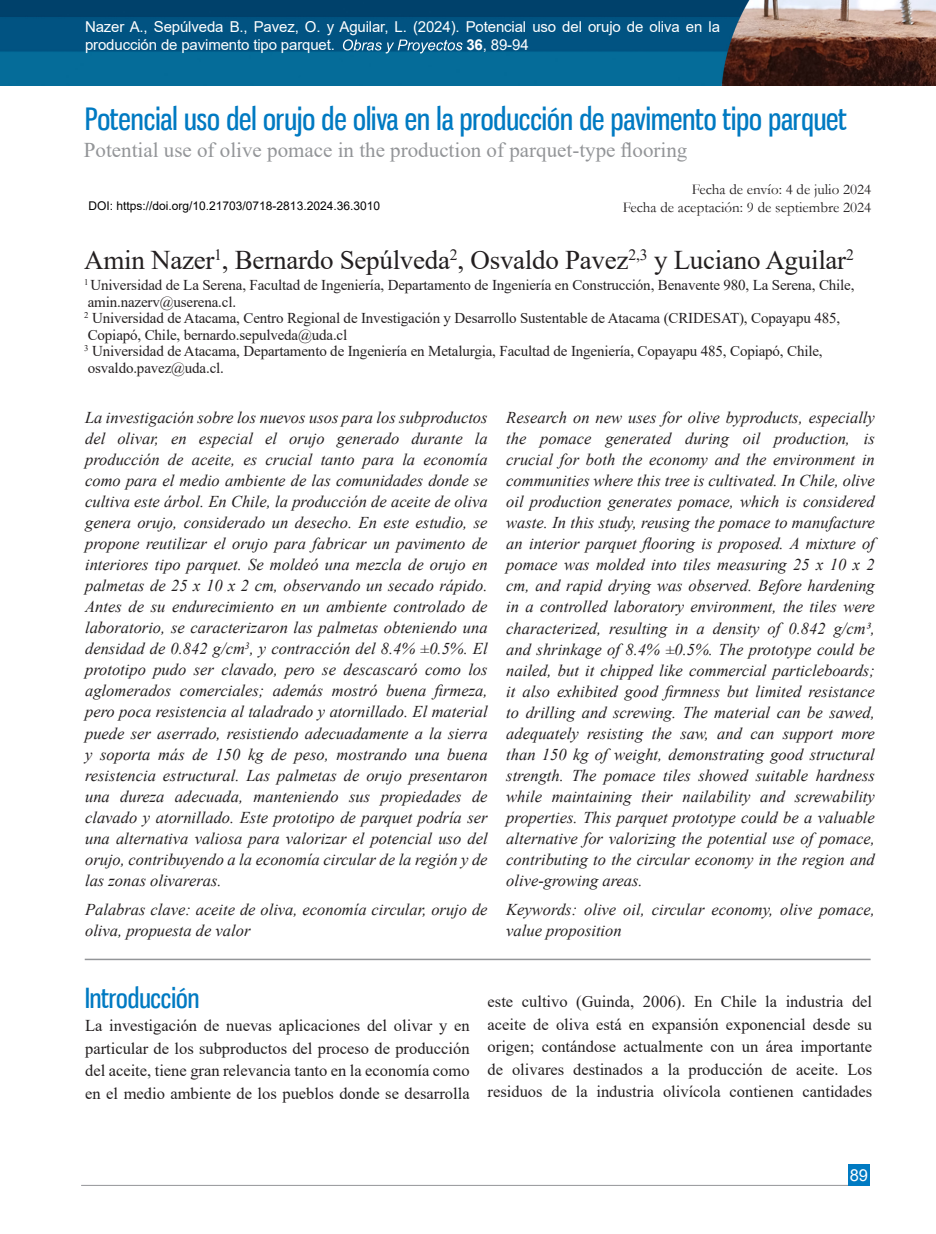
<style>
.page{position:relative;width:936px;height:1234px;background:#fff}
.page>*{position:absolute;margin:0;border:0;box-sizing:border-box;transform-origin:0 0}
.Título{font:30px "Gnuolane Free";color:#007ac2}
.Affiliation{font:27px "Times New Roman";letter-spacing:-.01em;color:#231f20}
.t1{font:27px "Gnuolane Free";color:#007ac2}
.Título-2{font:21px "Times New Roman";color:#939598}
.t2{font:italic 16.5px/21px "Times New Roman";color:#231f20;text-align:justify}
.t3{font:16.5px/22.5px "Times New Roman";color:#231f20;text-align:justify}
.t4{font:16.5px "Arial";color:#fff}
.Affiliation-2{font:15px "Times New Roman";letter-spacing:-.01em;color:#231f20}
.t5{font:15px/18px "Arial";letter-spacing:-.01em;color:#fff}
.t6{font:15px "Garamond";color:#231f20}
.t7{font:12px "Arial";color:#000}
.s1{font-weight:700}
</style>
<div class="page">
<img style="left:0;top:0;width:935px;height:85px">
<hr style="left:81px;top:1184px;width:788px;height:1px;background:#939598">
<div style="left:848px;top:1164px;width:21px;height:21px;background:#007ac2"></div>
<svg style="left:343px;top:39px;width:119px;height:14px"></svg>
<hr style="left:85px;top:958px;width:785px;height:1px;background:#939598">
<p class="t5" style="left:85px;top:18px;width:636px">Nazer A., Sepúlveda B., Pavez, O. y Aguilar, L. (2024). Potencial uso del orujo de oliva en la producción de pavimento tipo parquet.</p>
<p class="t5" style="left:466px;top:36px;width:64px"><span class="s1">36</span>, 89-94</p>
<p class="Título" style="left:85px;top:101px;width:763px">Potencial uso del orujo de oliva en la producción de pavimento tipo parquet</p>
<p class="Título-2" style="left:84px;top:135px;width:605px">Potential use of olive pomace in the production of parquet-type flooring</p>
<p class="t7" style="left:88px;top:197px;width:293px">DOI: https://doi.org/10.21703/0718-2813.2024.36.3010</p>
<p class="t6" style="left:691px;top:179px;width:181px">Fecha de envío: 4 de julio 2024</p>
<p class="t6" style="left:622px;top:197px;width:250px">Fecha de aceptación: 9 de septiembre 2024</p>
<p class="Affiliation" style="left:84px;top:241px;width:771px">Amin Nazer<sup>1</sup>, Bernardo Sepúlveda<sup>2</sup>, Osvaldo Pavez<sup>2,3</sup> y Luciano Aguilar<sup>2</sup></p>
<p class="Affiliation-2" style="left:84px;top:274px;width:771px"><sup>1</sup> Universidad de La Serena, Facultad de Ingeniería, Departamento de Ingeniería en Construcción, Benavente 980, La Serena, Chile,</p>
<p class="Affiliation-2" style="left:88px;top:291px;width:150px">amin.nazerv@userena.cl.</p>
<p class="Affiliation-2" style="left:84px;top:307px;width:757px"><sup>2</sup> Universidad de Atacama, Centro Regional de Investigación y Desarrollo Sustentable de Atacama (CRIDESAT), Copayapu 485,</p>
<p class="Affiliation-2" style="left:88px;top:324px;width:261px">Copiapó, Chile, bernardo.sepulveda@uda.cl</p>
<p class="Affiliation-2" style="left:84px;top:340px;width:740px"><sup>3</sup> Universidad de Atacama, Departamento de Ingeniería en Metalurgia, Facultad de Ingeniería, Copayapu 485, Copiapó, Chile,</p>
<p class="Affiliation-2" style="left:88px;top:357px;width:138px">osvaldo.pavez@uda.cl.</p>
<p class="t2" style="left:85px;top:407px;width:404px">La investigación sobre los nuevos usos para los subproductos del olivar, en especial el orujo generado durante la producción de aceite, es crucial tanto para la economía como para el medio ambiente de las comunidades donde se cultiva este árbol. En Chile, la producción de aceite de oliva genera orujo, considerado un desecho. En este estudio, se propone reutilizar el orujo para fabricar un pavimento de interiores tipo parquet. Se moldeó una mezcla de orujo en palmetas de 25 x 10 x 2 cm, observando un secado rápido.<br>Antes de su endurecimiento en un ambiente controlado de laboratorio, se caracterizaron las palmetas obteniendo una densidad de 0.842 g/cm<sup>3</sup>, y contracción del 8.4% ±0.5%. El prototipo pudo ser clavado, pero se descascaró como los aglomerados comerciales; además mostró buena firmeza, pero poca resistencia al taladrado y atornillado. El material puede ser aserrado, resistiendo adecuadamente a la sierra y soporta más de 150 kg de peso, mostrando una buena resistencia estructural. Las palmetas de orujo presentaron una dureza adecuada, manteniendo sus propiedades de clavado y atornillado. Este prototipo de parquet podría ser una alternativa valiosa para valorizar el potencial uso del orujo, contribuyendo a la economía circular de la región y de las zonas olivareras.</p>
<p class="t2" style="left:85px;top:898px;width:404px">Palabras clave: aceite de oliva, economía circular, orujo de oliva, propuesta de valor</p>
<p class="t2" style="left:506px;top:407px;width:370px">Research on new uses for olive byproducts, especially the pomace generated during oil production, is crucial for both the economy and the environment in communities where this tree is cultivated. In Chile, olive oil production generates pomace, which is considered waste. In this study, reusing the pomace to manufacture an interior parquet flooring is proposed. A mixture of pomace was molded into tiles measuring 25 x 10 x 2 cm, and rapid drying was observed. Before hardening in a controlled laboratory environment, the tiles were characterized, resulting in a density of 0.842 g/cm³, and shrinkage of 8.4% ±0.5%. The prototype could be nailed, but it chipped like commercial particleboards; it also exhibited good firmness but limited resistance to drilling and screwing. The material can be sawed, adequately resisting the saw, and can support more than 150 kg of weight, demonstrating good structural strength. The pomace tiles showed suitable hardness while maintaining their nailability and screwability properties. This parquet prototype could be a valuable alternative for valorizing the potential use of pomace, contributing to the circular economy in the region and olive-growing areas.</p>
<p class="t2" style="left:506px;top:898px;width:370px">Keywords: olive oil, circular economy, olive pomace, value proposition</p>
<p class="t1" style="left:85px;top:981px;width:116px">Introducción</p>
<p class="t3" style="left:85px;top:1013px;width:386px">La investigación de nuevas aplicaciones del olivar y en particular de los subproductos del proceso de producción del aceite, tiene gran relevancia tanto en la economía como en el medio ambiente de los pueblos donde se desarrolla</p>
<p class="t3" style="left:487px;top:989px;width:386px">este cultivo (Guinda, 2006). En Chile la industria del aceite de oliva está en expansión exponencial desde su origen; contándose actualmente con un área importante de olivares destinados a la producción de aceite. Los residuos de la industria olivícola contienen cantidades</p>
<p class="t4" style="left:849px;top:1163px;width:20px">89</p>
</div>
